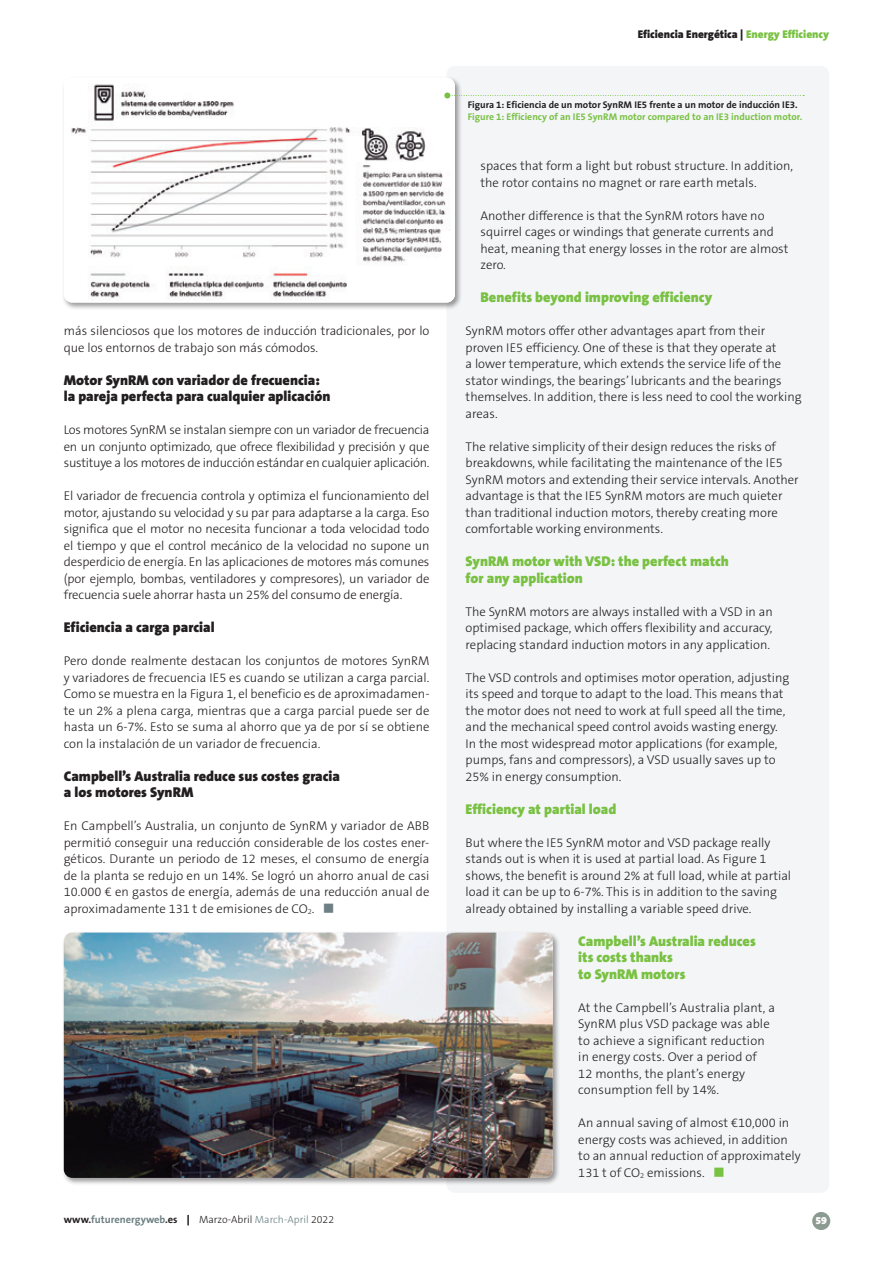
<style>
.page{position:relative;width:893px;height:1263px;background:#fff}
.page>*{position:absolute;margin:0;border:0;box-sizing:border-box;transform-origin:0 0}
.t1{font:900 14.25px/16.5px "The Sans B9";color:#79c142}
.t2{font:900 14.25px/16.5px "The Sans B9";color:#231f20}
.t3{font:300 12.75px/16.5px "The Sans B3";color:#231f20}
.t4{font:900 11.25px "The Sans B9";color:#231f20}
.t5{font:300 10.5px "The Sans B3";color:#231f20}
.t6{font:900 10.5px "The Sans B9";color:#fff}
.t7{font:700 9.75px "The Sans B7";color:#79c142}
.t8{font:700 9.75px "The Sans B7";color:#231f20}
.s1{color:#79c142}
.s2{color:#6d8083}
.s3{font-family:"The Sans B7";font-weight:700}
.s4{font-family:"The Sans B7";font-weight:700;color:#6d8083}
.s5{font-family:"The Sans B9";font-weight:900}
</style>
<div class="page">
<div style="left:812px;top:1212px;width:18px;height:18px;background:#8b9b92;border-radius:50%"></div>
<div style="left:446px;top:66px;width:383px;height:1127px;background:#f3f5f7;border-radius:9px"></div>
<div style="left:62px;top:76px;width:401px;height:234px;background:#231f20;opacity:.45"></div>
<img style="left:64px;top:78px;width:391px;height:225px">
<div style="left:62px;top:931px;width:499px;height:255px;background:#231f20;opacity:.45"></div>
<img style="left:64px;top:932px;width:489px;height:246px">
<svg style="left:444px;top:92px;width:360px;height:6px"></svg>
<p class="t4" style="left:638px;top:28px;width:193px">Eficiencia Energética | <span class="s1">Energy Efficiency</span></p>
<p class="t3" style="left:64px;top:323px;width:367px">más silenciosos que los motores de inducción tradicionales, por lo que los entornos de trabajo son más cómodos.</p>
<p class="t2" style="left:64px;top:372px;width:268px">Motor SynRM con variador de frecuencia: la pareja perfecta para cualquier aplicación</p>
<p class="t3" style="left:64px;top:422px;width:367px;text-align:justify">Los motores SynRM se instalan siempre con un variador de frecuencia en un conjunto optimizado, que ofrece flexibilidad y precisión y que sustituye a los motores de inducción estándar en cualquier aplicación.</p>
<p class="t3" style="left:64px;top:488px;width:367px;text-align:justify">El variador de frecuencia controla y optimiza el funcionamiento del motor, ajustando su velocidad y su par para adaptarse a la carga. Eso significa que el motor no necesita funcionar a toda velocidad todo el tiempo y que el control mecánico de la velocidad no supone un desperdicio de energía. En las aplicaciones de motores más comunes (por ejemplo, bombas, ventiladores y compresores), un variador de frecuencia suele ahorrar hasta un 25% del consumo de energía.</p>
<p class="t2" style="left:64px;top:620px;width:152px">Eficiencia a carga parcial</p>
<p class="t3" style="left:64px;top:653px;width:367px;text-align:justify">Pero donde realmente destacan los conjuntos de motores SynRM y variadores de frecuencia IE5 es cuando se utilizan a carga parcial.<br>Como se muestra en la Figura 1, el beneficio es de aproximadamen&shy;te un 2% a plena carga, mientras que a carga parcial puede ser de hasta un 6-7%. Esto se suma al ahorro que ya de por sí se obtiene con la instalación de un variador de frecuencia.</p>
<p class="t2" style="left:64px;top:768px;width:278px">Campbell’s Australia reduce sus costes gracia a los motores SynRM</p>
<p class="t3" style="left:64px;top:818px;width:367px;text-align:justify">En Campbell’s Australia, un conjunto de SynRM y variador de ABB permitió conseguir una reducción considerable de los costes ener&shy;géticos. Durante un periodo de 12 meses, el consumo de energía de la planta se redujo en un 14%. Se logró un ahorro anual de casi 10.000 € en gastos de energía, además de una reducción anual de aproximadamente 131 t de emisiones de CO<sub>2</sub>. <span class="s2">■</span></p>
<p class="t8" style="left:468px;top:100px;width:331px">Figura 1: Eficiencia de un motor SynRM IE5 frente a un motor de inducción IE3.</p>
<p class="t7" style="left:468px;top:111px;width:336px">Figure 1: Efficiency of an IE5 SynRM motor compared to an IE3 induction motor.</p>
<p class="t3" style="left:480px;top:158px;width:314px">spaces that form a light but robust structure. In addition, the rotor contains no magnet or rare earth metals.</p>
<p class="t3" style="left:480px;top:208px;width:309px">Another difference is that the SynRM rotors have no squirrel cages or windings that generate currents and heat, meaning that energy losses in the rotor are almost zero.</p>
<p class="t1" style="left:480px;top:290px;width:233px">Benefits beyond improving efficiency</p>
<p class="t3" style="left:466px;top:323px;width:337px">SynRM motors offer other advantages apart from their proven IE5 efficiency. One of these is that they operate at<br>a lower temperature, which extends the service life of the stator windings, the bearings’ lubricants and the bearings themselves. In addition, there is less need to cool the working areas.</p>
<p class="t3" style="left:466px;top:439px;width:335px">The relative simplicity of their design reduces the risks of breakdowns, while facilitating the maintenance of the IE5<br>SynRM motors and extending their service intervals. Another advantage is that the IE5 SynRM motors are much quieter than traditional induction motors, thereby creating more comfortable working environments.</p>
<p class="t1" style="left:466px;top:554px;width:265px">SynRM motor with VSD: the perfect match for any application</p>
<p class="t3" style="left:466px;top:604px;width:309px;text-align:justify">The SynRM motors are always installed with a VSD in an optimised package, which offers flexibility and accuracy, replacing standard induction motors in any application.</p>
<p class="t3" style="left:466px;top:670px;width:325px">The VSD controls and optimises motor operation, adjusting its speed and torque to adapt to the load. This means that the motor does not need to work at full speed all the time, and the mechanical speed control avoids wasting energy.<br>In the most widespread motor applications (for example, pumps, fans and compressors), a VSD usually saves up to 25% in energy consumption.</p>
<p class="t1" style="left:466px;top:801px;width:152px">Efficiency at partial load</p>
<p class="t3" style="left:466px;top:835px;width:327px">But where the IE5 SynRM motor and VSD package really stands out is when it is used at partial load. As Figure 1 shows, the benefit is around 2% at full load, while at partial load it can be up to 6-7%. This is in addition to the saving already obtained by installing a variable speed drive.</p>
<p class="t1" style="left:578px;top:933px;width:179px">Campbell’s Australia reduces its costs thanks<br>to SynRM motors</p>
<p class="t3" style="left:578px;top:1000px;width:198px">At the Campbell’s Australia plant, a<br>SynRM plus VSD package was able to achieve a significant reduction in energy costs. Over a period of<br>12 months, the plant’s energy consumption fell by 14%.</p>
<p class="t3" style="left:578px;top:1115px;width:224px">An annual saving of almost €10,000 in energy costs was achieved, in addition to an annual reduction of approximately 131 t of CO<sub>2</sub> emissions. <span class="s1">■</span></p>
<p class="t5" style="left:64px;top:1214px;width:272px"><span class="s3">www.</span><span class="s4">futurenergyweb</span><span class="s3">.es</span> <span class="s5">|</span> Marzo-Abril <span class="s2">March-April</span> 2022</p>
<p class="t6" style="left:815px;top:1215px;width:13px">59</p>
</div>
